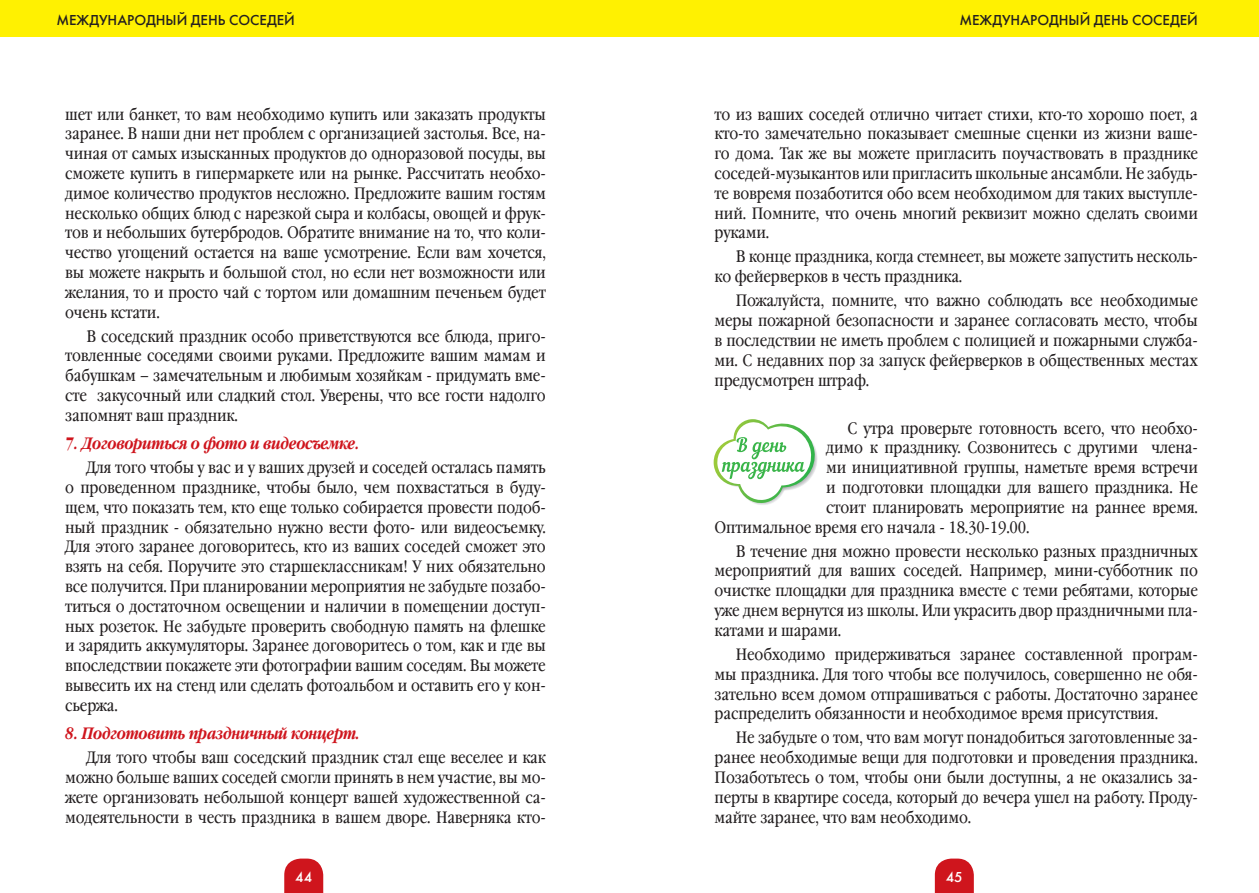
<style>
.page{position:relative;width:1259px;height:893px;background:#fff}
.page>*{position:absolute;margin:0;border:0;box-sizing:border-box;transform-origin:0 0}
.t1{font:16.5px/19.8px "Garamond Book Narrow C";letter-spacing:-.01em;color:#231f20;text-align:justify}
.t2{font:italic 700 16.5px "Garamond Narrow C";letter-spacing:-.01em;color:#cf151d}
.t3{font:15px "Futura Medium C";color:#231f20}
.t4{font:15px "Futura Medium C";color:#fff}
</style>
<div class="page">
<div style="left:0;top:0;width:1259px;height:37px;background:#fff101"></div>
<svg style="left:284px;top:859px;width:39px;height:34px"></svg>
<svg style="left:935px;top:859px;width:39px;height:34px"></svg>
<svg style="left:713px;top:419px;width:104px;height:85px"></svg>
<p class="t3" style="left:56px;top:12px;width:240px">МЕЖДУНАРОДНЫЙ ДЕНЬ СОСЕДЕЙ</p>
<p class="t3" style="left:959px;top:12px;width:240px">МЕЖДУНАРОДНЫЙ ДЕНЬ СОСЕДЕЙ</p>
<p class="t1" style="left:65px;top:105px;width:482px">шет или банкет, то вам необходимо купить или заказать продукты заранее. В наши дни нет проблем с организацией застолья. Все, на&shy;чиная от самых изысканных продуктов до одноразовой посуды, вы сможете купить в гипермаркете или на рынке. Рассчитать необхо&shy;димое количество продуктов несложно. Предложите вашим гостям несколько общих блюд с нарезкой сыра и колбасы, овощей и фрук&shy;тов и небольших бутербродов. Обратите внимание на то, что коли&shy;чество угощений остается на ваше усмотрение. Если вам хочется, вы можете накрыть и большой стол, но если нет возможности или желания, то и просто чай с тортом или домашним печеньем будет очень кстати.</p>
<p class="t1" style="left:65px;top:327px;width:482px;text-indent:21px">В соседский праздник особо приветствуются все блюда, приго&shy;товленные соседями своими руками. Предложите вашим мамам и бабушкам – замечательным и любимым хозяйкам - придумать вме&shy;сте закусочный или сладкий стол. Уверены, что все гости надолго запомнят ваш праздник.</p>
<p class="t2" style="left:65px;top:434px;width:296px">7. Договориться о фото и видеосъемке.</p>
<p class="t1" style="left:65px;top:458px;width:482px;text-indent:21px">Для того чтобы у вас и у ваших друзей и соседей осталась память о проведенном празднике, чтобы было, чем похвастаться в буду&shy;щем, что показать тем, кто еще только собирается провести подоб&shy;ный праздник - обязательно нужно вести фото- или видеосъемку.<br>Для этого заранее договоритесь, кто из ваших соседей сможет это взять на себя. Поручите это старшеклассникам! У них обязательно все получится. При планировании мероприятия не забудьте позабо&shy;титься о достаточном освещении и наличии в помещении доступ&shy;ных розеток. Не забудьте проверить свободную память на флешке и зарядить аккумуляторы. Заранее договоритесь о том, как и где вы впоследствии покажете эти фотографии вашим соседям. Вы можете вывесить их на стенд или сделать фотоальбом и оставить его у кон&shy;сьержа.</p>
<p class="t2" style="left:65px;top:724px;width:296px">8. Подготовить праздничный концерт.</p>
<p class="t1" style="left:65px;top:748px;width:482px;text-indent:21px">Для того чтобы ваш соседский праздник стал еще веселее и как можно больше ваших соседей смогли принять в нем участие, вы мо&shy;жете организовать небольшой концерт вашей художественной са&shy;модеятельности в честь праздника в вашем дворе. Наверняка кто-</p>
<p class="t1" style="left:714px;top:105px;width:485px">то из ваших соседей отлично читает стихи, кто-то хорошо поет, а кто-то замечательно показывает смешные сценки из жизни ваше&shy;го дома. Так же вы можете пригласить поучаствовать в празднике соседей-музыкантов или пригласить школьные ансамбли. Не забудь&shy;те вовремя позаботится обо всем необходимом для таких выступле&shy;ний. Помните, что очень многий реквизит можно сделать своими руками.</p>
<p class="t1" style="left:714px;top:247px;width:485px;text-indent:21px">В конце праздника, когда стемнеет, вы можете запустить несколь&shy;ко фейерверков в честь праздника.</p>
<p class="t1" style="left:714px;top:291px;width:485px;text-indent:21px">Пожалуйста, помните, что важно соблюдать все необходимые меры пожарной безопасности и заранее согласовать место, чтобы в последствии не иметь проблем с полицией и пожарными служба&shy;ми. С недавних пор за запуск фейерверков в общественных местах предусмотрен штраф.</p>
<p class="t1" style="left:847px;top:419px;width:352px">С утра проверьте готовность всего, что необхо-</p>
<p class="t1" style="left:826px;top:438px;width:373px">димо к празднику. Созвонитесь с другими члена-</p>
<p class="t1" style="left:826px;top:458px;width:373px">ми инициативной группы, наметьте время встречи</p>
<p class="t1" style="left:826px;top:478px;width:373px">и подготовки площадки для вашего праздника. Не</p>
<p class="t1" style="left:826px;top:498px;width:373px">стоит планировать мероприятие на раннее время.</p>
<p class="t1" style="left:714px;top:518px;width:316px">Оптимальное время его начала - 18.30-19.00.</p>
<p class="t1" style="left:714px;top:542px;width:485px;text-indent:21px">В течение дня можно провести несколько разных праздничных мероприятий для ваших соседей. Например, мини-субботник по очистке площадки для праздника вместе с теми ребятами, которые уже днем вернутся из школы. Или украсить двор праздничными пла&shy;катами и шарами.</p>
<p class="t1" style="left:714px;top:645px;width:485px;text-indent:21px">Необходимо придерживаться заранее составленной програм&shy;мы праздника. Для того чтобы все получилось, совершенно не обя&shy;зательно всем домом отпрашиваться с работы. Достаточно заранее распределить обязанности и необходимое время присутствия.</p>
<p class="t1" style="left:714px;top:728px;width:485px;text-indent:21px">Не забудьте о том, что вам могут понадобиться заготовленные за&shy;ранее необходимые вещи для подготовки и проведения праздника.<br>Позаботьтесь о том, чтобы они были доступны, а не оказались за&shy;перты в квартире соседа, который до вечера ушел на работу. Проду&shy;майте заранее, что вам необходимо.</p>
<p class="t4" style="left:295px;top:868px;width:19px">44</p>
<p class="t4" style="left:945px;top:868px;width:19px">45</p>
</div>
